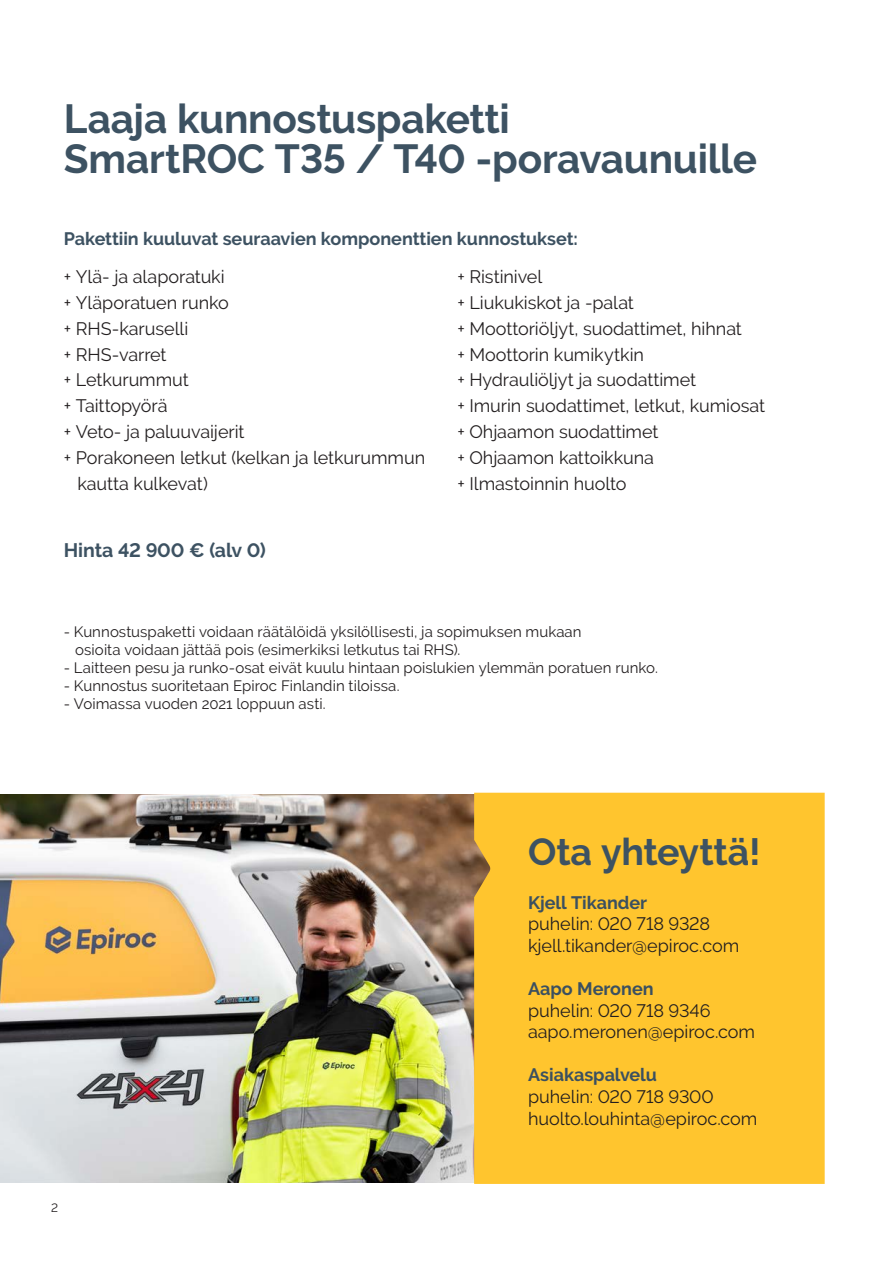
<style>
.page{position:relative;width:893px;height:1263px;background:#fff}
.page>*{position:absolute;margin:0;border:0;box-sizing:border-box;transform-origin:0 0}
.Hedline_benefit_and{font:700 40.5px "Raleway";letter-spacing:-.005em;color:#3d5262}
.Headline_1_-_Service{font:700 37.5px "Raleway";letter-spacing:-.01em;color:#3d5262}
.Subhedline_benefit_a{font:700 19.5px "Raleway";letter-spacing:-.01em;color:#3d5262}
.Subhedline_benefit_a-2{font:18px "Raleway";letter-spacing:-.005em;color:#231f20}
.Headline_1_-_Service-2{font:18px "Raleway";letter-spacing:-.005em;color:#231f20}
.Subhedline_benefit_a-3{font:700 18px "Raleway";letter-spacing:-.005em;color:#3d5262}
.Headline_1_-_Service-3{font:700 18px "Raleway";color:#3b5060}
.Body_copy_first{font:15px "Raleway";letter-spacing:.005em;color:#231f20}
.t1{font:12px "Raleway";color:#231f20}
</style>
<div class="page">
<img style="left:0;top:794px;width:474px;height:388px">
<div style="left:474px;top:793px;width:351px;height:391px;background:#ffc52e"></div>
<p class="Hedline_benefit_and" style="left:64px;top:95px;width:448px">Laaja kunnostuspaketti</p>
<p class="Hedline_benefit_and" style="left:64px;top:136px;width:695px">SmartROC T35 / T40 -poravaunuille</p>
<p class="Subhedline_benefit_a-3" style="left:64px;top:229px;width:516px">Pakettiin kuuluvat seuraavien komponenttien kunnostukset:</p>
<p class="Subhedline_benefit_a-2" style="left:64px;top:266px;width:162px">+ Ylä- ja alaporatuki</p>
<p class="Subhedline_benefit_a-2" style="left:64px;top:292px;width:167px">+ Yläporatuen runko</p>
<p class="Subhedline_benefit_a-2" style="left:64px;top:318px;width:126px">+ RHS-karuselli</p>
<p class="Subhedline_benefit_a-2" style="left:64px;top:344px;width:104px">+ RHS-varret</p>
<p class="Subhedline_benefit_a-2" style="left:64px;top:370px;width:126px">+ Letkurummut</p>
<p class="Subhedline_benefit_a-2" style="left:64px;top:395px;width:105px">+ Taittopyörä</p>
<p class="Subhedline_benefit_a-2" style="left:64px;top:421px;width:182px">+ Veto- ja paluuvaijerit</p>
<p class="Subhedline_benefit_a-2" style="left:64px;top:447px;width:363px">+ Porakoneen letkut (kelkan ja letkurummun</p>
<p class="Subhedline_benefit_a-2" style="left:78px;top:473px;width:132px">kautta kulkevat)</p>
<p class="Subhedline_benefit_a" style="left:64px;top:539px;width:204px">Hinta 42 900 € (alv 0)</p>
<p class="Subhedline_benefit_a-2" style="left:457px;top:266px;width:86px">+ Ristinivel</p>
<p class="Subhedline_benefit_a-2" style="left:457px;top:292px;width:178px">+ Liukukiskot ja -palat</p>
<p class="Subhedline_benefit_a-2" style="left:457px;top:318px;width:286px">+ Moottoriöljyt, suodattimet, hihnat</p>
<p class="Subhedline_benefit_a-2" style="left:457px;top:344px;width:188px">+ Moottorin kumikytkin</p>
<p class="Subhedline_benefit_a-2" style="left:457px;top:370px;width:240px">+ Hydrauliöljyt ja suodattimet</p>
<p class="Subhedline_benefit_a-2" style="left:457px;top:395px;width:309px">+ Imurin suodattimet, letkut, kumiosat</p>
<p class="Subhedline_benefit_a-2" style="left:457px;top:421px;width:203px">+ Ohjaamon suodattimet</p>
<p class="Subhedline_benefit_a-2" style="left:457px;top:447px;width:198px">+ Ohjaamon kattoikkuna</p>
<p class="Subhedline_benefit_a-2" style="left:457px;top:473px;width:171px">+ Ilmastoinnin huolto</p>
<p class="Body_copy_first" style="left:64px;top:623px;width:519px">- Kunnostuspaketti voidaan räätälöidä yksilöllisesti, ja sopimuksen mukaan</p>
<p class="Body_copy_first" style="left:75px;top:641px;width:386px">osioita voidaan jättää pois (esimerkiksi letkutus tai RHS).</p>
<p class="Body_copy_first" style="left:64px;top:659px;width:596px">- Laitteen pesu ja runko-osat eivät kuulu hintaan poislukien ylemmän poratuen runko.</p>
<p class="Body_copy_first" style="left:64px;top:677px;width:337px">- Kunnostus suoritetaan Epiroc Finlandin tiloissa.</p>
<p class="Body_copy_first" style="left:64px;top:695px;width:263px">- Voimassa vuoden 2021 loppuun asti.</p>
<p class="t1" style="left:51px;top:1201px;width:8px">2</p>
<p class="Headline_1_-_Service" style="left:528px;top:831px;width:234px">Ota yhteyttä!</p>
<p class="Headline_1_-_Service-3" style="left:528px;top:892px;width:121px">Kjell Tikander</p>
<p class="Headline_1_-_Service-2" style="left:528px;top:913px;width:183px">puhelin: 020 718 9328</p>
<p class="Headline_1_-_Service-2" style="left:528px;top:935px;width:213px">kjell.tikander@epiroc.com</p>
<p class="Headline_1_-_Service-3" style="left:528px;top:978px;width:127px">Aapo Meronen</p>
<p class="Headline_1_-_Service-2" style="left:528px;top:1000px;width:184px">puhelin: 020 718 9346</p>
<p class="Headline_1_-_Service-2" style="left:528px;top:1021px;width:228px">aapo.meronen@epiroc.com</p>
<p class="Headline_1_-_Service-3" style="left:528px;top:1065px;width:130px">Asiakaspalvelu</p>
<p class="Headline_1_-_Service-2" style="left:528px;top:1086px;width:187px">puhelin: 020 718 9300</p>
<p class="Headline_1_-_Service-2" style="left:528px;top:1108px;width:231px">huolto.louhinta@epiroc.com</p>
</div>
